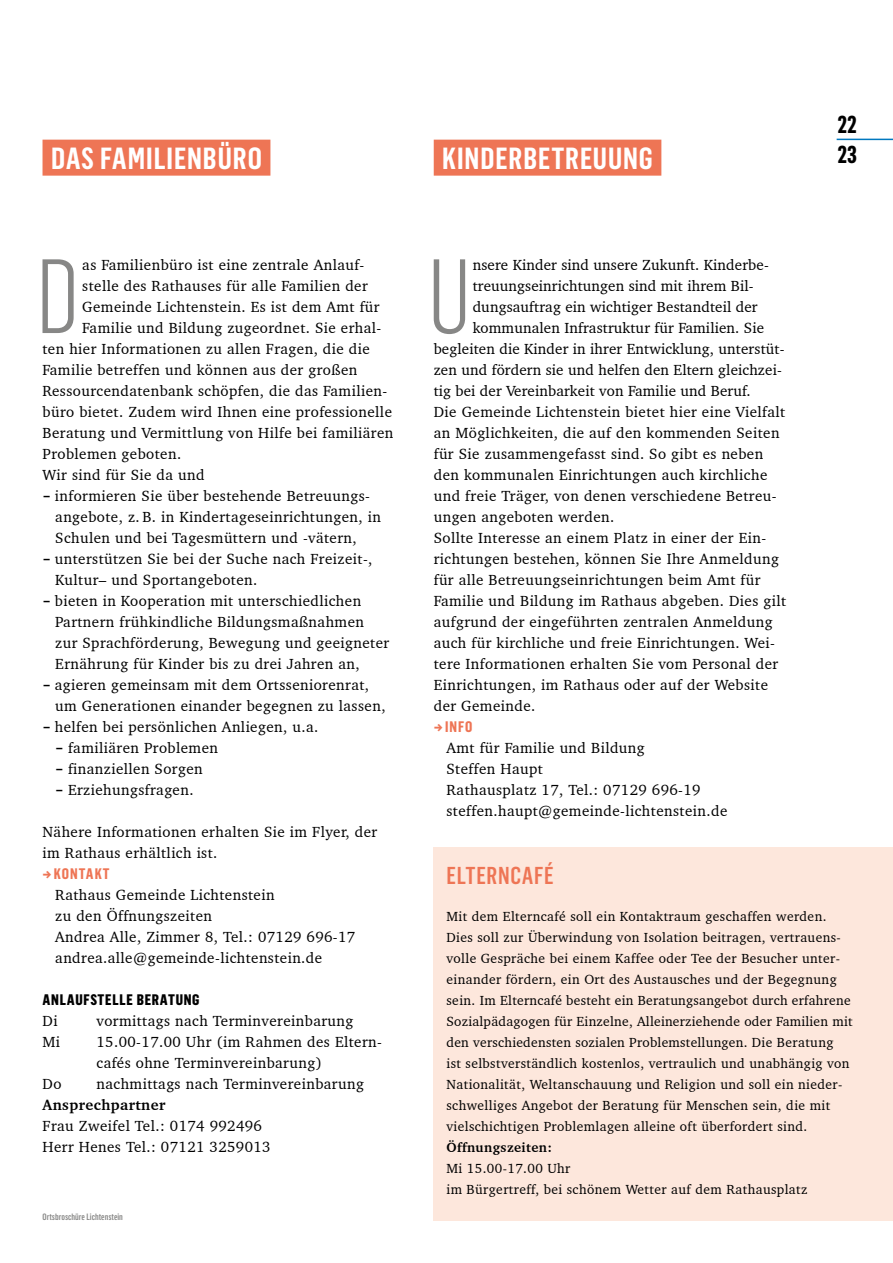
<style>
.page{position:relative;width:893px;height:1263px;background:#fff}
.page>*{position:absolute;margin:0;border:0;box-sizing:border-box;transform-origin:0 0}
.t1{font:300 103.35px "Flama Condensed";color:#878786}
.t2{font:600 30px "Flama Condensed";letter-spacing:.03em;color:#fff}
.t3{font:500 24px "Flama Condensed";letter-spacing:.03em;color:#ee7555}
.t4{font:700 24px/30px "Flama Condensed";color:#000}
.t5{font:15px/21px "Charter BT Pro";letter-spacing:.03em;color:#000}
.t6{font:15px "Charter BT Pro";letter-spacing:.01em;color:#000}
.t7{font:800 15px "Flama Condensed";letter-spacing:.05em;color:#000}
.t8{font:700 15px "Charter BT Pro";letter-spacing:.03em;color:#000}
.t9{font:700 15px "Flama Condensed";letter-spacing:.07em;color:#ee7555}
.t10{font:13.5px/21px "Charter BT Pro";letter-spacing:.03em;color:#000}
.t11{font:700 13.5px "Charter BT Pro";letter-spacing:.03em;color:#000}
.t12{font:500 9px "Flama Condensed";color:#878786}
.s1{font-family:"Lato";font-weight:700}
.s2{font-size:21px}
</style>
<div class="page">
<div style="left:434px;top:140px;width:227px;height:36px;background:#ee7555"></div>
<div style="left:43px;top:140px;width:227px;height:36px;background:#ee7555"></div>
<div style="left:434px;top:847px;width:459px;height:373px;background:#fde7dc"></div>
<hr style="left:837px;top:139px;width:56px;height:1px;background:#0078bf">
<h2 class="t2" style="left:51px;top:139px;width:212px">DAS FAMILIENBÜRO</h2>
<h2 class="t2" style="left:442px;top:139px;width:212px">KINDERBETREUUNG</h2>
<h3 class="t4" style="left:837px;top:109px;width:21px">22<br>23</h3>
<h1 class="t1" style="left:36px;top:232px;width:45px">D</h1>
<p class="t5" style="left:82px;top:254px;width:283px">as Familienbüro ist eine zentrale Anlauf-</p>
<p class="t5" style="left:82px;top:275px;width:287px">stelle des Rathauses für alle Familien der</p>
<p class="t5" style="left:82px;top:296px;width:299px">Gemeinde Lichtenstein. Es ist dem Amt für</p>
<p class="t5" style="left:82px;top:317px;width:301px">Familie und Bildung zugeordnet. Sie erhal-</p>
<p class="t5" style="left:43px;top:338px;width:329px">ten hier Informationen zu allen Fragen, die die</p>
<p class="t5" style="left:43px;top:359px;width:316px">Familie betreffen und können aus der großen</p>
<p class="t5" style="left:43px;top:380px;width:346px">Ressourcendatenbank schöpfen, die das Familien-</p>
<p class="t5" style="left:43px;top:401px;width:351px">büro bietet. Zudem wird Ihnen eine professionelle</p>
<p class="t5" style="left:43px;top:422px;width:352px">Beratung und Vermittlung von Hilfe bei familiären</p>
<p class="t5" style="left:43px;top:443px;width:140px">Problemen geboten.</p>
<p class="t5" style="left:43px;top:464px;width:164px">Wir sind für Sie da und</p>
<p class="t5" style="left:55px;top:485px;width:327px;text-indent:-13px"><span class="s1">–</span> informieren Sie über bestehende Betreuungs&shy;angebote, z. B. in Kindertageseinrichtungen, in<br>Schulen und bei Tagesmüttern und -vätern,</p>
<p class="t5" style="left:55px;top:548px;width:319px;text-indent:-13px"><span class="s1">–</span> unterstützen Sie bei der Suche nach Freizeit-,<br>Kultur– und Sportangeboten.</p>
<p class="t5" style="left:55px;top:590px;width:335px;text-indent:-13px"><span class="s1">–</span> bieten in Kooperation mit unterschiedlichen Partnern frühkindliche Bildungsmaßnahmen zur Sprachförderung, Bewegung und geeigneter Ernährung für Kinder bis zu drei Jahren an,</p>
<p class="t5" style="left:55px;top:674px;width:332px;text-indent:-13px"><span class="s1">–</span> agieren gemeinsam mit dem Ortsseniorenrat, um Generationen einander begegnen zu lassen,</p>
<p class="t5" style="left:43px;top:716px;width:277px"><span class="s1">–</span> helfen bei persönlichen Anliegen, u.a.</p>
<p class="t5" style="left:55px;top:737px;width:164px"><span class="s1">–</span> familiären Problemen</p>
<p class="t5" style="left:55px;top:758px;width:149px"><span class="s1">–</span> finanziellen Sorgen</p>
<p class="t5" style="left:55px;top:779px;width:140px"><span class="s1">–</span> Erziehungsfragen.</p>
<p class="t5" style="left:43px;top:821px;width:336px">Nähere Informationen erhalten Sie im Flyer, der im Rathaus erhältlich ist.</p>
<p class="t9" style="left:43px;top:864px;width:69px"><span class="s2">→</span>KONTAKT</p>
<p class="t5" style="left:55px;top:884px;width:302px">Rathaus Gemeinde Lichtenstein<br>zu den Öffnungszeiten<br>Andrea Alle, Zimmer 8, Tel.: 07129 696-17 andrea.alle@gemeinde-lichtenstein.de</p>
<p class="t7" style="left:43px;top:990px;width:159px">ANLAUFSTELLE BERATUNG</p>
<p class="t5" style="left:43px;top:1010px;width:17px">Di</p>
<p class="t5" style="left:97px;top:1010px;width:258px">vormittags nach Terminvereinbarung</p>
<p class="t5" style="left:43px;top:1031px;width:19px">Mi</p>
<p class="t5" style="left:97px;top:1031px;width:287px">15.00-17.00 Uhr (im Rahmen des Eltern&shy;cafés ohne Terminvereinbarung)</p>
<p class="t5" style="left:43px;top:1073px;width:20px">Do</p>
<p class="t5" style="left:97px;top:1073px;width:269px">nachmittags nach Terminvereinbarung</p>
<p class="t8" style="left:43px;top:1095px;width:124px">Ansprechpartner</p>
<p class="t5" style="left:43px;top:1115px;width:230px">Frau Zweifel Tel.: 0174 992496<br>Herr Henes Tel.: 07121 3259013</p>
<p class="t12" style="left:43px;top:1211px;width:82px">Ortsbroschüre Lichtenstein</p>
<h1 class="t1" style="left:427px;top:232px;width:46px">U</h1>
<p class="t6" style="left:473px;top:255px;width:298px">nsere Kinder sind unsere Zukunft. Kinderbe-</p>
<p class="t6" style="left:473px;top:276px;width:282px">treuungseinrichtungen sind mit ihrem Bil-</p>
<p class="t6" style="left:473px;top:297px;width:286px">dungsauftrag ein wichtiger Bestandteil der</p>
<p class="t6" style="left:473px;top:318px;width:293px">kommunalen Infrastruktur für Familien. Sie</p>
<p class="t6" style="left:434px;top:339px;width:352px">begleiten die Kinder in ihrer Entwicklung, unterstüt-</p>
<p class="t6" style="left:434px;top:360px;width:350px">zen und fördern sie und helfen den Eltern gleichzei-</p>
<p class="t6" style="left:434px;top:381px;width:318px">tig bei der Vereinbarkeit von Familie und Beruf.</p>
<p class="t5" style="left:434px;top:401px;width:353px">Die Gemeinde Lichtenstein bietet hier eine Vielfalt</p>
<p class="t5" style="left:434px;top:422px;width:347px">an Möglichkeiten, die auf den kommenden Seiten</p>
<p class="t5" style="left:434px;top:443px;width:331px">für Sie zusammengefasst sind. So gibt es neben</p>
<p class="t5" style="left:434px;top:464px;width:335px">den kommunalen Einrichtungen auch kirchliche</p>
<p class="t5" style="left:434px;top:485px;width:344px">und freie Träger, von denen verschiedene Betreu-</p>
<p class="t5" style="left:434px;top:506px;width:182px">ungen angeboten werden.</p>
<p class="t5" style="left:434px;top:527px;width:334px">Sollte Interesse an einem Platz in einer der Ein-</p>
<p class="t5" style="left:434px;top:548px;width:347px">richtungen bestehen, können Sie Ihre Anmeldung</p>
<p class="t5" style="left:434px;top:569px;width:328px">für alle Betreuungseinrichtungen beim Amt für</p>
<p class="t5" style="left:434px;top:590px;width:354px">Familie und Bildung im Rathaus abgeben. Dies gilt</p>
<p class="t5" style="left:434px;top:611px;width:340px">aufgrund der eingeführten zentralen Anmeldung</p>
<p class="t5" style="left:434px;top:632px;width:343px">auch für kirchliche und freie Einrichtungen. Wei-</p>
<p class="t5" style="left:434px;top:653px;width:346px">tere Informationen erhalten Sie vom Personal der</p>
<p class="t5" style="left:434px;top:674px;width:336px">Einrichtungen, im Rathaus oder auf der Website</p>
<p class="t5" style="left:434px;top:695px;width:103px">der Gemeinde.</p>
<p class="t9" style="left:434px;top:717px;width:40px"><span class="s2">→</span>INFO</p>
<p class="t5" style="left:446px;top:737px;width:282px">Amt für Familie und Bildung<br>Steffen Haupt<br>Rathausplatz 17, Tel.: 07129 696-19 steffen.haupt@gemeinde-lichtenstein.de</p>
<h3 class="t3" style="left:446px;top:860px;width:109px">ELTERNCAFÉ</h3>
<p class="t10" style="left:446px;top:906px;width:408px">Mit dem Elterncafé soll ein Kontaktraum geschaffen werden.<br>Dies soll zur Überwindung von Isolation beitragen, vertrauens&shy;volle Gespräche bei einem Kaffee oder Tee der Besucher unter&shy;einander fördern, ein Ort des Austausches und der Begegnung sein. Im Elterncafé besteht ein Beratungsangebot durch erfahrene Sozialpädagogen für Einzelne, Alleinerziehende oder Familien mit den verschiedensten sozialen Problemstellungen. Die Beratung<br>ist selbstverständlich kostenlos, vertraulich und unabhängig von Nationalität, Weltanschauung und Religion und soll ein nieder&shy;schwelliges Angebot der Beratung für Menschen sein, die mit vielschichtigen Problemlagen alleine oft überfordert sind.</p>
<p class="t11" style="left:446px;top:1139px;width:107px">Öffnungszeiten:</p>
<p class="t10" style="left:446px;top:1158px;width:362px">Mi 15.00-17.00 Uhr<br>im Bürgertreff, bei schönem Wetter auf dem Rathausplatz</p>
</div>
